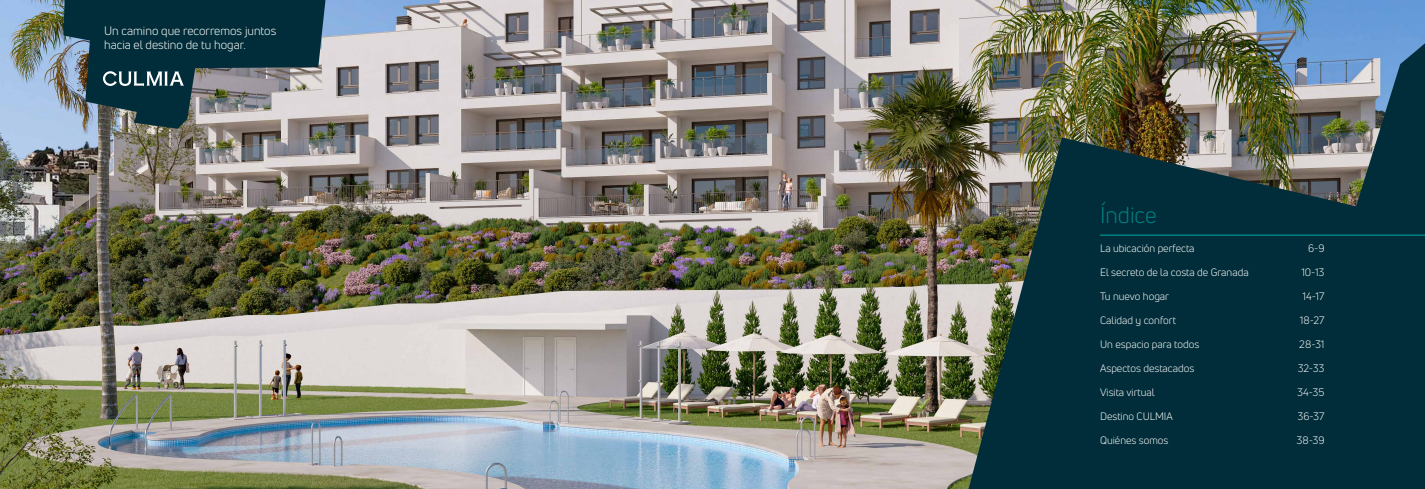
<style>
.page{position:relative;width:1425px;height:489px;background:#fff}
.page>*{position:absolute;margin:0;border:0;box-sizing:border-box;transform-origin:0 0}
.t1{font:22.5px "Uni Neue";color:#008182}
.t2{font:12px/14.4px "Uni Neue";color:#fff}
.t3{font:10.5px "Uni Neue";color:#fff}
</style>
<div class="page">
<img style="left:0;top:0;width:1424px;height:489px">
<svg style="left:62px;top:0;width:272px;height:130px;background:#3f5a62"></svg>
<img style="left:962px;top:40px;width:462px;height:449px">
<svg style="left:103px;top:71px;width:81px;height:15px"></svg>
<hr style="left:1100px;top:234px;width:324px;height:2px;background:#008182">
<p class="t2" style="left:104px;top:23px;width:174px">Un camino que recorremos juntos hacia el destino de tu hogar.</p>
<h1 class="t1" style="left:1100px;top:202px;width:58px">Índice</h1>
<p class="t3" style="left:1100px;top:242px;width:96px">La ubicación perfecta</p>
<p class="t3" style="left:1308px;top:242px;width:18px">6-9</p>
<p class="t3" style="left:1100px;top:266px;width:150px">El secreto de la costa de Granada</p>
<p class="t3" style="left:1301px;top:266px;width:25px">10-13</p>
<p class="t3" style="left:1100px;top:290px;width:71px">Tu nuevo hogar</p>
<p class="t3" style="left:1302px;top:290px;width:23px">14-17</p>
<p class="t3" style="left:1100px;top:314px;width:77px">Calidad y confort</p>
<p class="t3" style="left:1299px;top:314px;width:26px">18-27</p>
<p class="t3" style="left:1100px;top:338px;width:101px">Un espacio para todos</p>
<p class="t3" style="left:1299px;top:338px;width:27px">28-31</p>
<p class="t3" style="left:1100px;top:362px;width:96px">Aspectos destacados</p>
<p class="t3" style="left:1297px;top:362px;width:28px">32-33</p>
<p class="t3" style="left:1100px;top:386px;width:56px">Visita virtual</p>
<p class="t3" style="left:1297px;top:386px;width:29px">34-35</p>
<p class="t3" style="left:1100px;top:410px;width:74px">Destino CULMIA</p>
<p class="t3" style="left:1297px;top:410px;width:29px">36-37</p>
<p class="t3" style="left:1100px;top:434px;width:70px">Quiénes somos</p>
<p class="t3" style="left:1296px;top:434px;width:30px">38-39</p>
</div>
